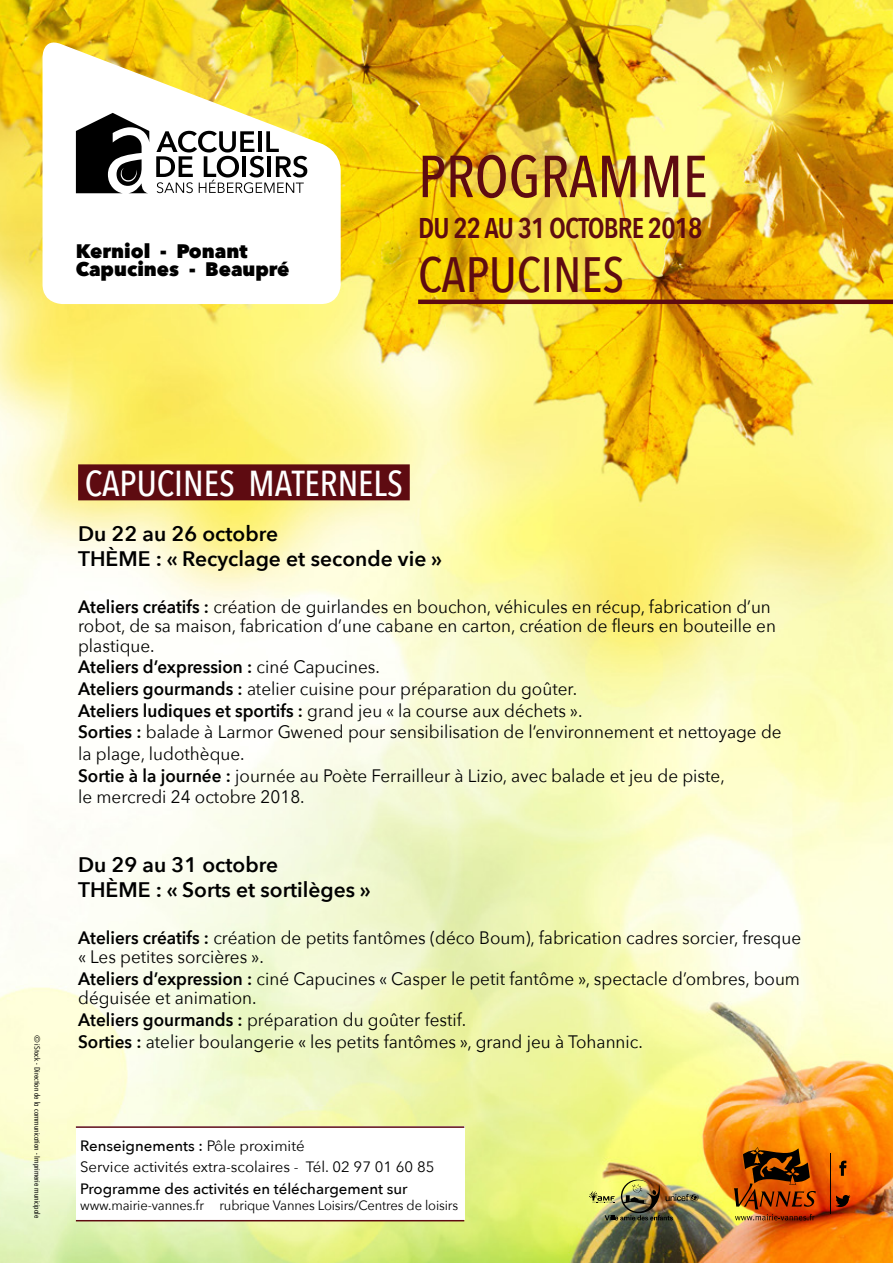
<style>
.page{position:relative;width:893px;height:1263px;background:#fff}
.page>*{position:absolute;margin:0;border:0;box-sizing:border-box;transform-origin:0 0}
.t1{font:500 58.5px "Avenir Next Condensed";color:#5e0b11}
.t2{font:500 49.5px "Avenir Next Condensed";color:#5e0b11}
.t3{font:500 36px "Avenir Next Condensed";color:#fff}
.t4{font:600 28.5px "Avenir Next Condensed";letter-spacing:-.03em;color:#5e0b11}
.t5{font:600 21px/25.2px "Avenir Next";color:#000}
.t6{font:800 19.5px/18px "Avenir Next";color:#000}
.t7{font:18px/21.6px "Avenir Next";color:#000;scale:.95 1}
.t8{font:15px/20.7px "Avenir Next";color:#000}
.t9{font:500 15px "Avenir Next";color:#000}
.t10{font:13.5px "Avenir Next";letter-spacing:-.01em;color:#000;scale:.96 1}
.t11{font:300 condensed 7.35px "Futura Std";color:#000;scale:1.33 1}
.s1{font-weight:600}
.s2{font-weight:500}
</style>
<div class="page">
<img style="left:0;top:0;width:893px;height:1263px">
<svg style="left:43px;top:37px;width:298px;height:267px"></svg>
<svg style="left:156px;top:131px;width:151px;height:62px"></svg>
<svg style="left:76px;top:113px;width:73px;height:80px"></svg>
<hr style="left:418px;top:300px;width:475px;height:4px;background:#5e0b11">
<div style="left:76px;top:1127px;width:388px;height:93px;background:#fff"></div>
<hr style="left:76px;top:1126px;width:388px;height:2px;background:#5e0b11">
<hr style="left:76px;top:1220px;width:388px;height:1px;background:#5e0b11">
<div style="left:78px;top:464px;width:332px;height:36px;background:#5e0b11"></div>
<svg style="left:835px;top:1195px;width:15px;height:12px"></svg>
<svg style="left:839px;top:1161px;width:7px;height:15px"></svg>
<svg style="left:734px;top:1147px;width:82px;height:73px;background:#9c4305"></svg>
<hr style="left:830px;top:1153px;width:1px;height:61px;background:#000">
<img style="left:589px;top:1179px;width:110px;height:41px">
<p class="t6" style="left:76px;top:242px;width:215px">Kerniol - Ponant<br>Capucines - Beaupré</p>
<h1 class="t1" style="left:418px;top:141px;width:291px">PROGRAMME</h1>
<h3 class="t4" style="left:418px;top:203px;width:286px">DU 22 AU 31 OCTOBRE 2018</h3>
<h2 class="t2" style="left:418px;top:244px;width:208px">CAPUCINES</h2>
<p class="t11" style="left:42px;top:1035px;width:139px;rotate:90deg">© iStock - Direction de la communication - Imprimerie municipale</p>
<h3 class="t3" style="left:85px;top:461px;width:319px">CAPUCINES MATERNELS</h3>
<p class="t5" style="left:78px;top:520px;width:365px">Du 22 au 26 octobre<br>THÈME : « Recyclage et seconde vie »</p>
<p class="t7" style="left:78px;top:596px;width:736px;line-height:19.5px"><span class="s1">Ateliers créatifs :</span> création de guirlandes en bouchon, véhicules en récup, fabrication d’un robot, de sa maison, fabrication d’une cabane en carton, création de fleurs en bouteille en plastique.</p>
<p class="t7" style="left:78px;top:655px;width:742px"><span class="s1">Ateliers d’expression :</span> ciné Capucines.<br><span class="s1">Ateliers gourmands :</span> atelier cuisine pour préparation du goûter.<br><span class="s1">Ateliers ludiques et sportifs :</span> grand jeu « la course aux déchets ».<br><span class="s1">Sorties :</span> balade à Larmor Gwened pour sensibilisation de l’environnement et nettoyage de la plage, ludothèque.<br><span class="s1">Sortie à la journée :</span> journée au Poète Ferrailleur à Lizio, avec balade et jeu de piste,<br>le mercredi 24 octobre 2018.</p>
<p class="t5" style="left:78px;top:851px;width:294px">Du 29 au 31 octobre<br>THÈME : « Sorts et sortilèges »</p>
<p class="t7" style="left:78px;top:927px;width:763px;line-height:19.5px"><span class="s1">Ateliers créatifs :</span> création de petits fantômes (déco Boum), fabrication cadres sorcier, fresque « Les petites sorcières ».</p>
<p class="t7" style="left:78px;top:968px;width:761px;line-height:19.5px"><span class="s1">Ateliers d’expression :</span> ciné Capucines « Casper le petit fantôme », spectacle d’ombres, boum déguisée et animation.</p>
<p class="t7" style="left:78px;top:1008px;width:596px"><span class="s1">Ateliers gourmands :</span> préparation du goûter festif.<br><span class="s1">Sorties :</span> atelier boulangerie « les petits fantômes », grand jeu à Tohannic.</p>
<p class="t8" style="left:80px;top:1135px;width:356px"><span class="s2">Renseignements :</span> Pôle proximité<br>Service activités extra-scolaires - Tél. 02 97 01 60 85</p>
<p class="t9" style="left:80px;top:1176px;width:329px">Programme des activités en téléchargement sur</p>
<p class="t10" style="left:80px;top:1194px;width:395px">www.mairie-vannes.fr rubrique Vannes Loisirs/Centres de loisirs</p>
</div>
